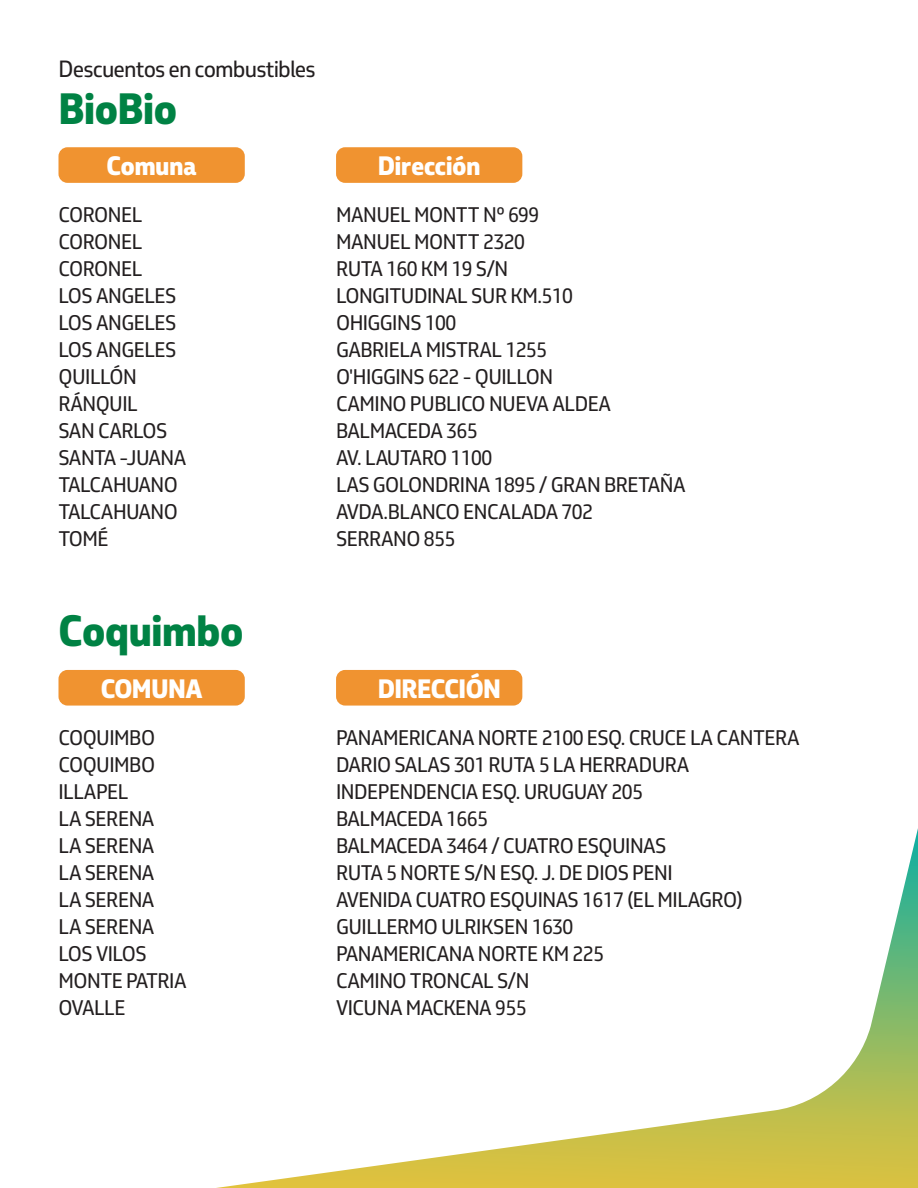
<style>
.page{position:relative;width:918px;height:1188px;background:#fff}
.page>*{position:absolute;margin:0;border:0;box-sizing:border-box;transform-origin:0 0}
.t1{font:800 42px "Petrobras Sans";letter-spacing:-.025em;color:#008244}
.t2{font:800 25.5px "Petrobras Sans";letter-spacing:-.025em;color:#fff}
.t3{font:22.5px "Petrobras Sans";letter-spacing:-.04em;color:#231f20}
.t4{font:20.25px/27px "Petrobras Sans";letter-spacing:-.025em;color:#231f20}
</style>
<div class="page">
<svg style="left:216px;top:828px;width:702px;height:360px"></svg>
<div style="left:58px;top:147px;width:187px;height:36px;background:#f09330;border-radius:9px"></div>
<div style="left:336px;top:147px;width:186px;height:36px;background:#f09330;border-radius:9px"></div>
<div style="left:58px;top:670px;width:187px;height:36px;background:#f09330;border-radius:9px"></div>
<div style="left:336px;top:670px;width:186px;height:36px;background:#f09330;border-radius:9px"></div>
<p class="t3" style="left:58px;top:55px;width:259px">Descuentos en combustibles</p>
<h1 class="t1" style="left:58px;top:80px;width:120px">BioBio</h1>
<p class="t2" style="left:107px;top:148px;width:92px">Comuna</p>
<p class="t2" style="left:378px;top:148px;width:104px">Dirección</p>
<p class="t4" style="left:58px;top:201px;width:129px">CORONEL<br>CORONEL<br>CORONEL<br>LOS ANGELES<br>LOS ANGELES<br>LOS ANGELES<br>QUILLÓN<br>RÁNQUIL<br>SAN CARLOS<br>SANTA -JUANA<br>TALCAHUANO<br>TALCAHUANO<br>TOMÉ</p>
<p class="t4" style="left:336px;top:201px;width:351px">MANUEL MONTT Nº 699<br>MANUEL MONTT 2320<br>RUTA 160 KM 19 S/N<br>LONGITUDINAL SUR KM.510<br>OHIGGINS 100<br>GABRIELA MISTRAL 1255<br>O'HIGGINS 622 - QUILLON<br>CAMINO PUBLICO NUEVA ALDEA<br>BALMACEDA 365<br>AV. LAUTARO 1100<br>LAS GOLONDRINA 1895 / GRAN BRETAÑA<br>AVDA.BLANCO ENCALADA 702<br>SERRANO 855</p>
<h1 class="t1" style="left:58px;top:602px;width:187px">Coquimbo</h1>
<p class="t2" style="left:101px;top:671px;width:103px">COMUNA</p>
<p class="t2" style="left:378px;top:671px;width:125px">DIRECCIÓN</p>
<p class="t4" style="left:336px;top:724px;width:465px">PANAMERICANA NORTE 2100 ESQ. CRUCE LA CANTERA<br>DARIO SALAS 301 RUTA 5 LA HERRADURA<br>INDEPENDENCIA ESQ. URUGUAY 205<br>BALMACEDA 1665<br>BALMACEDA 3464 / CUATRO ESQUINAS<br>RUTA 5 NORTE S/N ESQ. J. DE DIOS PENI<br>AVENIDA CUATRO ESQUINAS 1617 (EL MILAGRO)<br>GUILLERMO ULRIKSEN 1630<br>PANAMERICANA NORTE KM 225<br>CAMINO TRONCAL S/N<br>VICUNA MACKENA 955</p>
<p class="t4" style="left:58px;top:724px;width:130px">COQUIMBO<br>COQUIMBO<br>ILLAPEL<br>LA SERENA<br>LA SERENA<br>LA SERENA<br>LA SERENA<br>LA SERENA<br>LOS VILOS<br>MONTE PATRIA<br>OVALLE</p>
</div>
